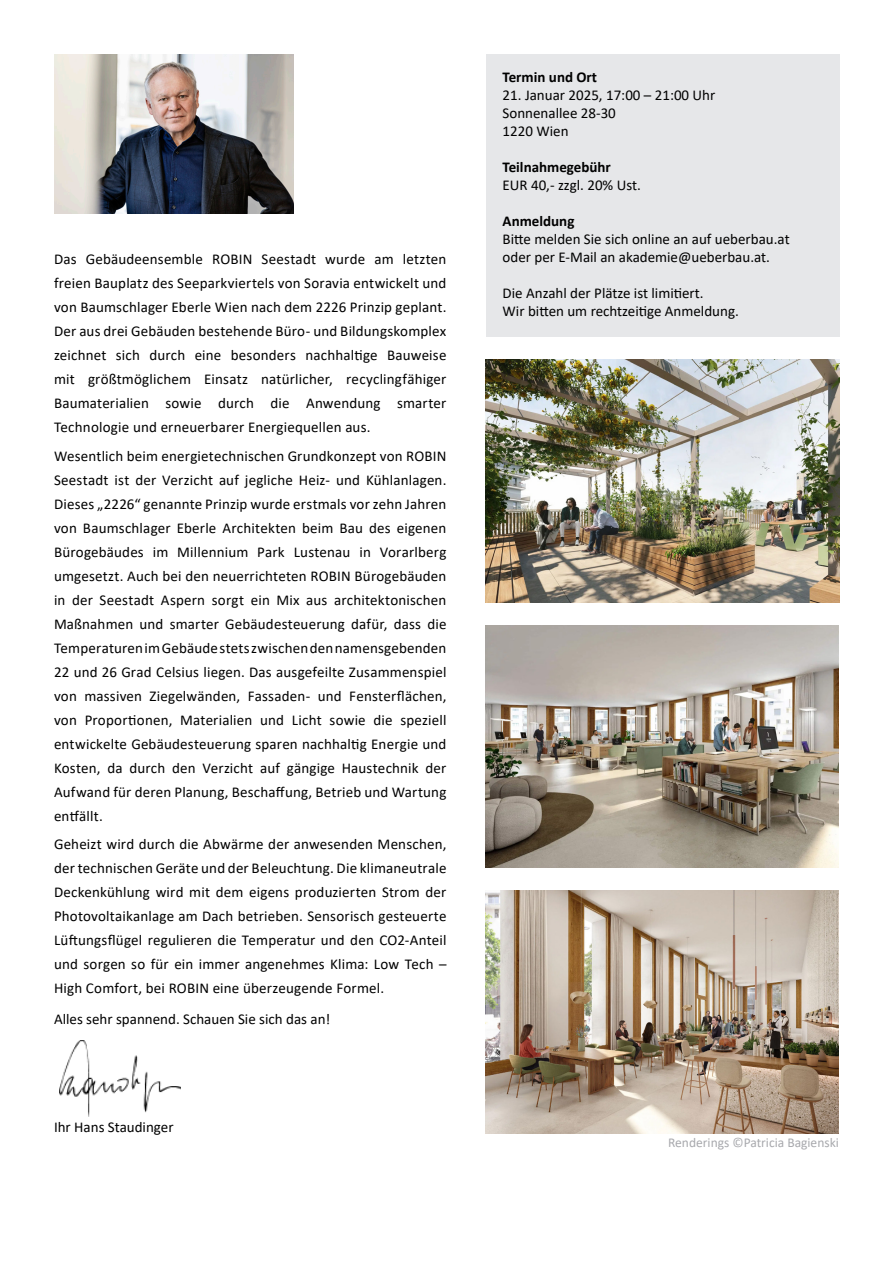
<style>
.page{position:relative;width:893px;height:1263px;background:#fff}
.page>*{position:absolute;margin:0;border:0;box-sizing:border-box;transform-origin:0 0}
.t1{font:15px/24px "Calibri";color:#000;text-align:justify}
.t2{font:700 15px "Calibri";color:#000}
.t3{font:13.5px "Calibri";color:#a8a9ad}
</style>
<div class="page">
<img style="left:54px;top:54px;width:239px;height:160px">
<img style="left:485px;top:890px;width:354px;height:243px">
<div style="left:486px;top:54px;width:353px;height:283px;background:#e6e7e9"></div>
<img style="left:60px;top:1041px;width:120px;height:75px">
<img style="left:485px;top:625px;width:354px;height:242px">
<img style="left:486px;top:360px;width:353px;height:242px">
<p class="t1" style="left:54px;top:247px;width:394px">Das Gebäudeensemble ROBIN Seestadt wurde am letzten freien Bauplatz des Seeparkviertels von Soravia entwickelt und von Baumschlager Eberle Wien nach dem 2226 Prinzip geplant.<br>Der aus drei Gebäuden bestehende Büro- und Bildungskomplex zeichnet sich durch eine besonders nachhaltige Bauweise mit größtmöglichem Einsatz natürlicher, recyclingfähiger Baumaterialien sowie durch die Anwendung smarter Technologie und erneuerbarer Energiequellen aus.</p>
<p class="t1" style="left:54px;top:443px;width:394px">Wesentlich beim energietechnischen Grundkonzept von ROBIN Seestadt ist der Verzicht auf jegliche Heiz- und Kühlanlagen.<br>Dieses „2226“ genannte Prinzip wurde erstmals vor zehn Jahren von Baumschlager Eberle Architekten beim Bau des eigenen Bürogebäudes im Millennium Park Lustenau in Vorarlberg umgesetzt. Auch bei den neuerrichteten ROBIN Bürogebäuden in der Seestadt Aspern sorgt ein Mix aus architektonischen Maßnahmen und smarter Gebäudesteuerung dafür, dass die Temperaturen im Gebäude stets zwischen den namensgebenden 22 und 26 Grad Celsius liegen. Das ausgefeilte Zusammenspiel von massiven Ziegelwänden, Fassaden- und Fensterflächen, von Proportionen, Materialien und Licht sowie die speziell entwickelte Gebäudesteuerung sparen nachhaltig Energie und Kosten, da durch den Verzicht auf gängige Haustechnik der Aufwand für deren Planung, Beschaffung, Betrieb und Wartung entfällt.</p>
<p class="t1" style="left:54px;top:831px;width:394px">Geheizt wird durch die Abwärme der anwesenden Menschen, der technischen Geräte und der Beleuchtung. Die klimaneutrale Deckenkühlung wird mit dem eigens produzierten Strom der Photovoltaikanlage am Dach betrieben. Sensorisch gesteuerte Lüftungsflügel regulieren die Temperatur und den CO2-Anteil und sorgen so für ein immer angenehmes Klima: Low Tech – High Comfort, bei ROBIN eine überzeugende Formel.</p>
<p class="t1" style="left:54px;top:1007px;width:278px">Alles sehr spannend. Schauen Sie sich das an!</p>
<p class="t1" style="left:54px;top:1115px;width:121px">Ihr Hans Staudinger</p>
<p class="t2" style="left:503px;top:67px;width:96px">Termin und Ort</p>
<p class="t1" style="left:503px;top:83px;width:214px">21. Januar 2025, 17:00 – 21:00 Uhr</p>
<p class="t1" style="left:503px;top:101px;width:115px">Sonnenallee 28-30</p>
<p class="t1" style="left:503px;top:119px;width:67px">1220 Wien</p>
<p class="t2" style="left:503px;top:157px;width:110px">Teilnahmegebühr</p>
<p class="t1" style="left:503px;top:173px;width:140px">EUR 40,- zzgl. 20% Ust.</p>
<p class="t2" style="left:503px;top:211px;width:73px">Anmeldung</p>
<p class="t1" style="left:503px;top:227px;width:289px">Bitte melden Sie sich online an auf ueberbau.at</p>
<p class="t1" style="left:503px;top:245px;width:269px">oder per E-Mail an akademie@ueberbau.at.</p>
<p class="t1" style="left:503px;top:281px;width:203px">Die Anzahl der Plätze ist limitiert.</p>
<p class="t1" style="left:503px;top:299px;width:238px">Wir bitten um rechtzeitige Anmeldung.</p>
<p class="t3" style="left:668px;top:1133px;width:172px">Renderings ©Patricia Bagienski</p>
</div>
